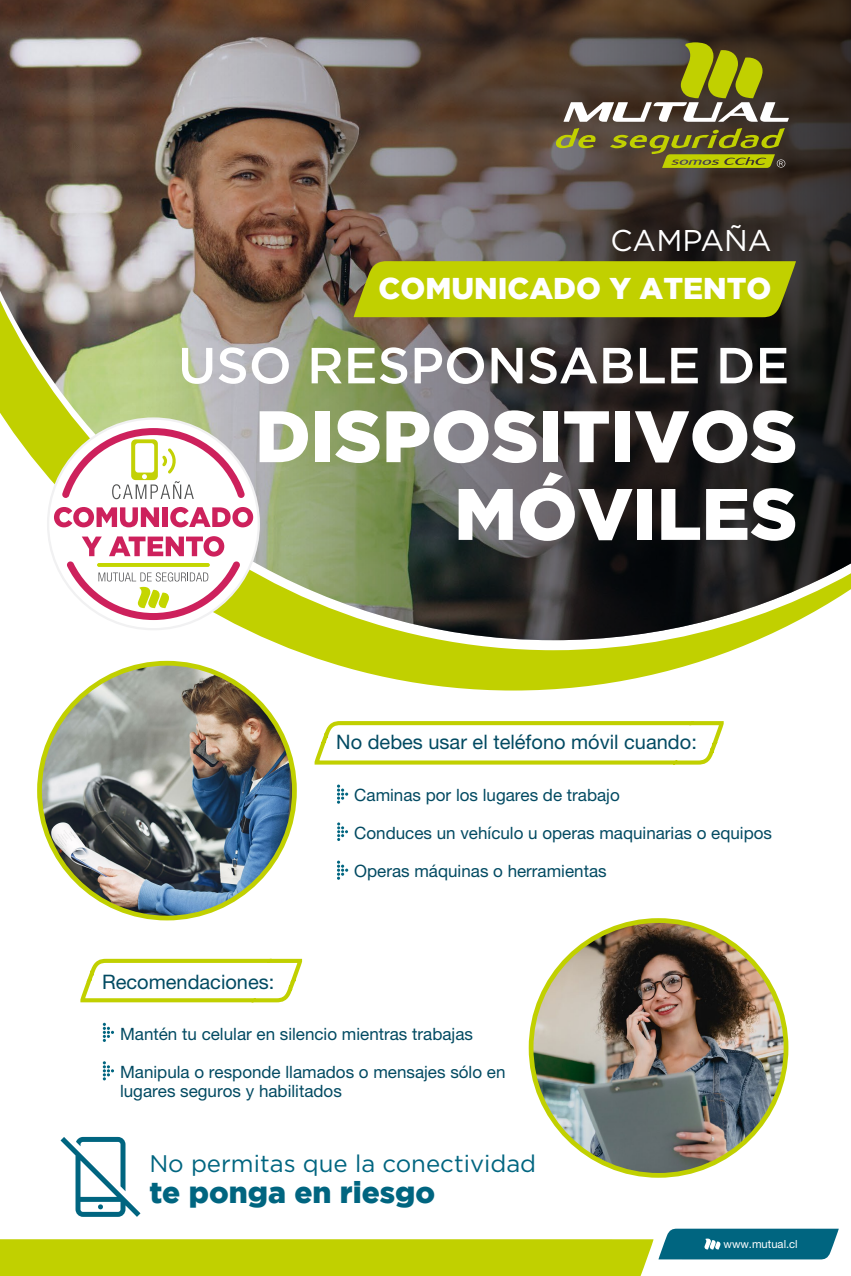
<style>
.page{position:relative;width:851px;height:1276px;background:#fff}
.page>*{position:absolute;margin:0;border:0;box-sizing:border-box;transform-origin:0 0}
.t1{font:900 72.7px/77.7px "Gotham";color:#fff;text-align:right}
.t2{font:500 50.6px "Gotham";color:#fff}
.t3{font:900 30px "Gotham";color:#fff}
.t4{font:900 30px "Gotham";color:#006580}
.t5{font:30px "Gotham";color:#fff}
.t6{font:24px "Gotham";color:#006580}
.t7{font:20px "Helvetica Neue LT Std";color:#024a62}
.t8{font:17px/19px "Helvetica Neue LT Std";color:#024a62}
.t9{font:11.2px "Helvetica Neue LT Std";color:#fff}
</style>
<div class="page">
<svg style="left:0;top:1228px;width:838px;height:48px"></svg>
<img style="left:0;top:0;width:850px;height:690px">
<svg style="left:555px;top:128px;width:41px;height:20px"></svg>
<svg style="left:563px;top:42px;width:226px;height:80px;background:#726c44"></svg>
<svg style="left:610px;top:128px;width:175px;height:40px;background:#747122"></svg>
<div style="left:353px;top:261px;width:442px;height:56px;background:#c1d000"></div>
<svg style="left:60px;top:1137px;width:80px;height:79px"></svg>
<img style="left:39px;top:663px;width:255px;height:255px;border-radius:127px">
<img style="left:531px;top:920px;width:254px;height:255px;border-radius:127px">
<svg style="left:314px;top:721px;width:410px;height:44px"></svg>
<svg style="left:337px;top:784px;width:11px;height:19px"></svg>
<svg style="left:337px;top:860px;width:11px;height:20px"></svg>
<svg style="left:80px;top:958px;width:223px;height:45px"></svg>
<svg style="left:103px;top:1061px;width:11px;height:19px"></svg>
<svg style="left:103px;top:1022px;width:11px;height:20px"></svg>
<svg style="left:337px;top:822px;width:11px;height:19px"></svg>
<div style="left:48px;top:418px;width:211px;height:211px;background:#fff;border-radius:50%"></div>
<svg style="left:54px;top:507px;width:105px;height:20px"></svg>
<div style="left:162px;top:507px;width:6px;height:20px;background:#cd215c"></div>
<svg style="left:170px;top:507px;width:83px;height:20px"></svg>
<svg style="left:66px;top:536px;width:174px;height:84px"></svg>
<svg style="left:97px;top:563px;width:113px;height:4px"></svg>
<svg style="left:62px;top:428px;width:183px;height:71px"></svg>
<h3 class="t5" style="left:610px;top:221px;width:162px">CAMPAÑA</h3>
<h3 class="t3" style="left:378px;top:271px;width:394px">COMUNICADO Y ATENTO</h3>
<h2 class="t2" style="left:178px;top:332px;width:613px">USO RESPONSABLE DE</h2>
<h1 class="t1" style="left:255px;top:396px;width:544px">DISPOSITIVOS<br>MÓVILES</h1>
<p class="t7" style="left:336px;top:730px;width:362px">No debes usar el teléfono móvil cuando:</p>
<p class="t7" style="left:102px;top:970px;width:174px">Recomendaciones:</p>
<p class="t8" style="left:354px;top:785px;width:267px">Caminas por los lugares de trabajo</p>
<p class="t8" style="left:354px;top:823px;width:419px">Conduces un vehículo u operas maquinarias o equipos</p>
<p class="t8" style="left:354px;top:861px;width:254px">Operas máquinas o herramientas</p>
<p class="t8" style="left:120px;top:1024px;width:354px">Mantén tu celular en silencio mientras trabajas</p>
<p class="t8" style="left:120px;top:1062px;width:387px">Manipula o responde llamados o mensajes sólo en lugares seguros y habilitados</p>
<h3 class="t6" style="left:149px;top:1148px;width:388px">No permitas que la conectividad</h3>
<h3 class="t4" style="left:149px;top:1175px;width:287px">te ponga en riesgo</h3>
<p class="t9" style="left:723px;top:1237px;width:76px">www.mutual.cl</p>
</div>
